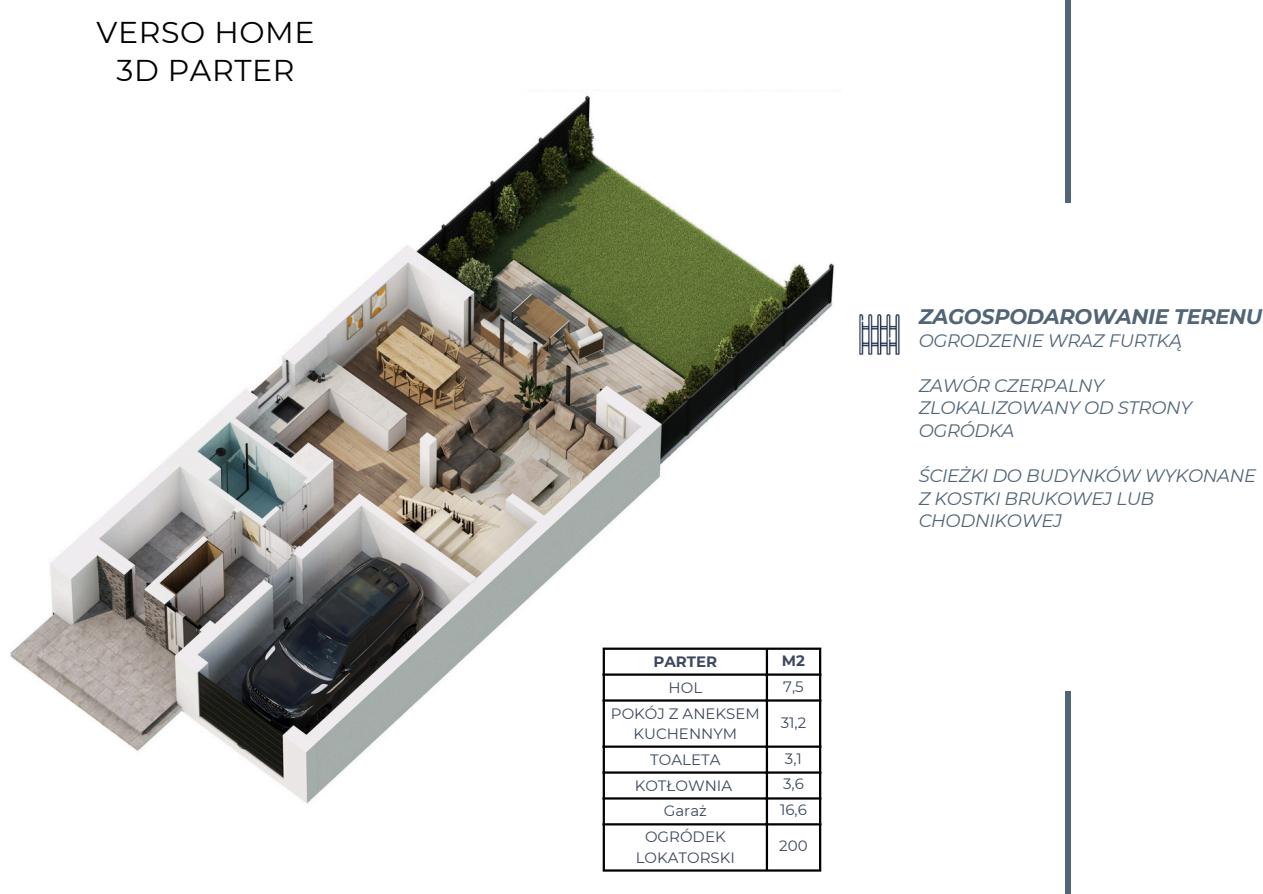
<style>
.page{position:relative;width:1263px;height:894px;background:#fff}
.page>*{position:absolute;margin:0;border:0;box-sizing:border-box;transform-origin:0 0}
.t1{font:30px/38.2px "Montserrat";letter-spacing:.02em;color:#000;text-align:center}
.t2{font:italic 700 21px "Montserrat";letter-spacing:-.015em;color:#526577}
.t3{font:italic 18px/22.5px "Montserrat";letter-spacing:-.015em;color:#526577}
.t4{font:15px/20.2px "Montserrat";color:#3c485f;text-align:center}
.t5{font:700 15px "Montserrat";color:#3c485f}
</style>
<div class="page">
<img style="left:10px;top:95px;width:824px;height:709px">
<img style="left:859px;top:314px;width:41px;height:41px">
<div style="left:1065px;top:691px;width:6px;height:202px;background:#526577"></div>
<div style="left:1065px;top:0;width:6px;height:202px;background:#526577"></div>
<hr style="left:603px;top:649px;width:2px;height:220px;background:#000">
<hr style="left:766px;top:649px;width:2px;height:220px;background:#000">
<hr style="left:819px;top:649px;width:2px;height:220px;background:#000">
<hr style="left:603px;top:647px;width:218px;height:2px;background:#000">
<hr style="left:603px;top:673px;width:218px;height:2px;background:#000">
<hr style="left:603px;top:699px;width:218px;height:2px;background:#000">
<hr style="left:603px;top:745px;width:218px;height:2px;background:#000">
<hr style="left:603px;top:771px;width:218px;height:2px;background:#000">
<hr style="left:603px;top:797px;width:218px;height:2px;background:#000">
<hr style="left:603px;top:823px;width:218px;height:2px;background:#000">
<hr style="left:603px;top:869px;width:218px;height:2px;background:#000">
<p class="t1" style="left:97px;top:13px;width:219px">VERSO HOME<br>3D PARTER</p>
<p class="t5" style="left:653px;top:652px;width:65px">PARTER</p>
<p class="t5" style="left:782px;top:651px;width:25px">M2</p>
<p class="t4" style="left:669px;top:677px;width:35px">HOL</p>
<p class="t4" style="left:783px;top:675px;width:22px">7,5</p>
<p class="t4" style="left:611px;top:702px;width:150px">POKÓJ Z ANEKSEM<br>KUCHENNYM</p>
<p class="t4" style="left:781px;top:711px;width:27px">31,2</p>
<p class="t4" style="left:650px;top:749px;width:72px">TOALETA</p>
<p class="t4" style="left:785px;top:747px;width:19px">3,1</p>
<p class="t4" style="left:635px;top:774px;width:99px">KOTŁOWNIA</p>
<p class="t4" style="left:783px;top:773px;width:22px">3,6</p>
<p class="t4" style="left:664px;top:800px;width:44px">Garaż</p>
<p class="t4" style="left:780px;top:799px;width:28px">16,6</p>
<p class="t4" style="left:636px;top:826px;width:101px">OGRÓDEK<br>LOKATORSKI</p>
<p class="t4" style="left:779px;top:835px;width:30px">200</p>
<p class="t2" style="left:919px;top:304px;width:345px">ZAGOSPODAROWANIE TERENU</p>
<p class="t3" style="left:919px;top:329px;width:265px">OGRODZENIE WRAZ FURTKĄ</p>
<h2 class="t3" style="left:919px;top:374px;width:275px">ZAWÓR CZERPALNY<br>ZLOKALIZOWANY OD STRONY<br>OGRÓDKA</h2>
<p class="t3" style="left:919px;top:464px;width:339px">ŚCIEŻKI DO BUDYNKÓW WYKONANE<br>Z KOSTKI BRUKOWEJ LUB<br>CHODNIKOWEJ</p>
</div>
